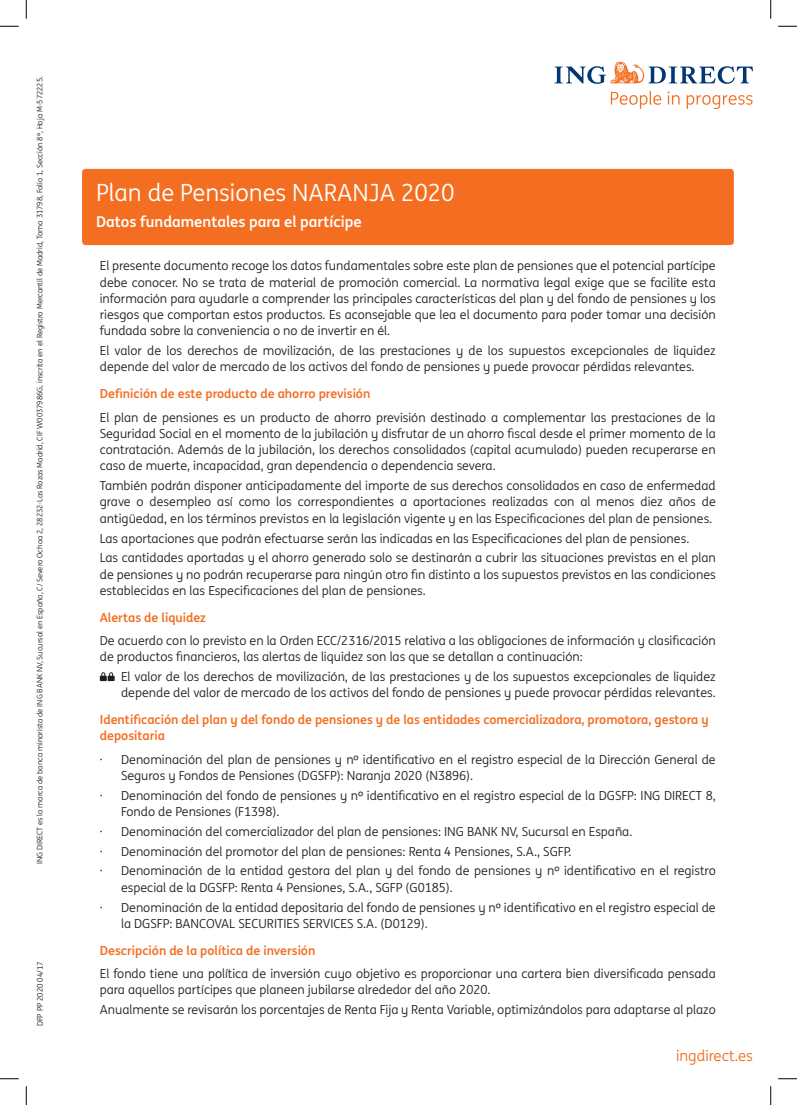
<style>
.page{position:relative;width:797px;height:1105px;background:#fff}
.page>*{position:absolute;margin:0;border:0;box-sizing:border-box;transform-origin:0 0}
.t1{font:23.75px "ING Me";color:#fff}
.t2{font:700 15px "ING Me";color:#fff}
.t3{font:15px "ING Me";color:#f36e21}
.t4{font:12.5px/16.2px "ING Me";color:#231f20}
.t5{font:700 12.5px/16.2px "ING Me";color:#f36e21}
.t6{font:7.75px "ING Me";color:#231f20}
.t7{font:7.62px "ING Me";color:#231f20}
</style>
<div class="page">
<svg style="left:611px;top:91px;width:50px;height:18px"></svg>
<svg style="left:667px;top:92px;width:12px;height:13px"></svg>
<svg style="left:686px;top:95px;width:66px;height:14px"></svg>
<svg style="left:554px;top:62px;width:199px;height:22px"></svg>
<svg style="left:100px;top:672px;width:15px;height:9px"></svg>
<div style="left:82px;top:169px;width:651px;height:76px;background:#f36e21;border-radius:4px"></div>
<svg style="left:0;top:25px;width:19px;height:2px"></svg>
<svg style="left:778px;top:25px;width:19px;height:2px"></svg>
<svg style="left:0;top:1078px;width:19px;height:1px"></svg>
<svg style="left:778px;top:1078px;width:19px;height:1px"></svg>
<svg style="left:25px;top:0;width:2px;height:19px"></svg>
<svg style="left:25px;top:1086px;width:2px;height:19px"></svg>
<svg style="left:770px;top:0;width:1px;height:19px"></svg>
<svg style="left:770px;top:1086px;width:1px;height:19px"></svg>
<p class="t7" style="left:34px;top:864px;width:789px;rotate:-90deg">ING DIRECT es la marca de banca minorista de ING BANK NV, Sucursal en España, C/ Severo Ochoa 2, 28232-Las Rozas Madrid, CIF W0037986G, inscrita en el Registro Mercantil de Madrid, Tomo 31798, Folio 1, Sección 8ª, Hoja M-572225.</p>
<p class="t6" style="left:34px;top:1026px;width:66px;rotate:-90deg">DFP PP 2020 04/17</p>
<h1 class="t1" style="left:96px;top:175px;width:360px">Plan de Pensiones NARANJA 2020</h1>
<p class="t2" style="left:96px;top:209px;width:267px">Datos fundamentales para el partícipe</p>
<p class="t4" style="left:100px;top:257px;width:617px;text-align:justify">El presente documento recoge los datos fundamentales sobre este plan de pensiones que el potencial partícipe debe conocer. No se trata de material de promoción comercial. La normativa legal exige que se facilite esta información para ayudarle a comprender las principales características del plan y del fondo de pensiones y los riesgos que comportan estos productos. Es aconsejable que lea el documento para poder tomar una decisión fundada sobre la conveniencia o no de invertir en él.</p>
<p class="t4" style="left:100px;top:342px;width:617px">El valor de los derechos de movilización, de las prestaciones y de los supuestos excepcionales de liquidez depende del valor de mercado de los activos del fondo de pensiones y puede provocar pérdidas relevantes.</p>
<p class="t5" style="left:100px;top:385px;width:272px">Definición de este producto de ahorro previsión</p>
<p class="t4" style="left:100px;top:408px;width:617px;text-align:justify">El plan de pensiones es un producto de ahorro previsión destinado a complementar las prestaciones de la Seguridad Social en el momento de la jubilación y disfrutar de un ahorro fiscal desde el primer momento de la contratación. Además de la jubilación, los derechos consolidados (capital acumulado) pueden recuperarse en caso de muerte, incapacidad, gran dependencia o dependencia severa.</p>
<p class="t4" style="left:100px;top:477px;width:617px;text-align:justify">También podrán disponer anticipadamente del importe de sus derechos consolidados en caso de enfermedad grave o desempleo así como los correspondientes a aportaciones realizadas con al menos diez años de antigüedad, en los términos previstos en la legislación vigente y en las Especificaciones del plan de pensiones.</p>
<p class="t4" style="left:100px;top:528px;width:617px;line-height:19.8px">Las aportaciones que podrán efectuarse serán las indicadas en las Especificaciones del plan de pensiones.<br>Las cantidades aportadas y el ahorro generado solo se destinarán a cubrir las situaciones previstas en el plan</p>
<p class="t4" style="left:100px;top:565px;width:617px">de pensiones y no podrán recuperarse para ningún otro fin distinto a los supuestos previstos en las condiciones establecidas en las Especificaciones del plan de pensiones.</p>
<p class="t5" style="left:100px;top:608px;width:108px">Alertas de liquidez</p>
<p class="t4" style="left:100px;top:632px;width:617px">De acuerdo con lo previsto en la Orden ECC/2316/2015 relativa a las obligaciones de información y clasificación de productos financieros, las alertas de liquidez son las que se detallan a continuación:</p>
<p class="t4" style="left:121px;top:668px;width:596px">El valor de los derechos de movilización, de las prestaciones y de los supuestos excepcionales de liquidez depende del valor de mercado de los activos del fondo de pensiones y puede provocar pérdidas relevantes.</p>
<p class="t5" style="left:100px;top:711px;width:610px">Identificación del plan y del fondo de pensiones y de las entidades comercializadora, promotora, gestora y depositaria</p>
<p class="t4" style="left:121px;top:751px;width:596px;text-indent:-21px">· Denominación del plan de pensiones y nº identificativo en el registro especial de la Dirección General de<br>Seguros y Fondos de Pensiones (DGSFP): Naranja 2020 (N3896).</p>
<p class="t4" style="left:121px;top:787px;width:596px;text-indent:-21px">· Denominación del fondo de pensiones y nº identificativo en el registro especial de la DGSFP: ING DIRECT 8,<br>Fondo de Pensiones (F1398).</p>
<p class="t4" style="left:100px;top:821px;width:617px;line-height:19.8px">· Denominación del comercializador del plan de pensiones: ING BANK NV, Sucursal en España.<br>· Denominación del promotor del plan de pensiones: Renta 4 Pensiones, S.A., SGFP.<br>· Denominación de la entidad gestora del plan y del fondo de pensiones y nº identificativo en el registro</p>
<p class="t4" style="left:100px;top:877px;width:617px;line-height:19.8px;text-indent:21px">especial de la DGSFP: Renta 4 Pensiones, S.A., SGFP (G0185).<br>· Denominación de la entidad depositaria del fondo de pensiones y nº identificativo en el registro especial de</p>
<p class="t4" style="left:121px;top:915px;width:308px">la DGSFP: BANCOVAL SECURITIES SERVICES S.A. (D0129).</p>
<p class="t5" style="left:100px;top:941px;width:217px">Descripción de la política de inversión</p>
<p class="t4" style="left:100px;top:965px;width:617px">El fondo tiene una política de inversión cuyo objetivo es proporcionar una cartera bien diversificada pensada para aquellos partícipes que planeen jubilarse alrededor del año 2020.</p>
<p class="t4" style="left:100px;top:1001px;width:617px">Anualmente se revisarán los porcentajes de Renta Fija y Renta Variable, optimizándolos para adaptarse al plazo</p>
<p class="t3" style="left:676px;top:1045px;width:78px">ingdirect.es</p>
</div>
